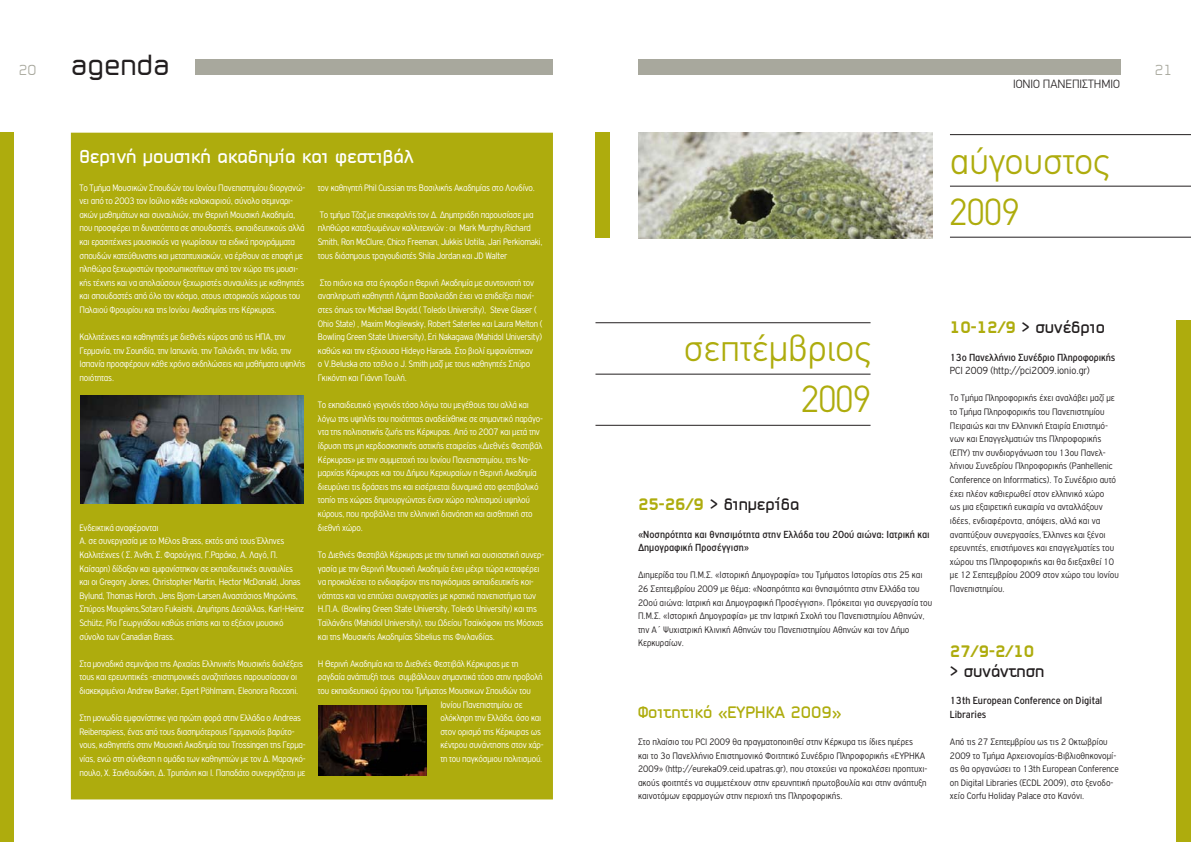
<style>
.page{position:relative;width:1191px;height:842px;background:#fff}
.page>*{position:absolute;margin:0;border:0;box-sizing:border-box;transform-origin:0 0}
.t1{font:300 38px/51px "PF Din Text";color:#aeac0d}
.t2{font:28px "PF Sector A";color:#231f20}
.t3{font:700 18px "PF Sector A";color:#fff}
.t4{font:700 16px "PF Sector A";color:#231f20}
.t5{font:700 16px "PF Sector A";color:#aeac0d}
.t6{font:16px "PF Sector A Black";color:#aeac0d}
.t7{font:14px "PF Sector A Light";color:#a8a89d}
.t8{font:300 12px "PF Din Text";color:#231f20}
.t9{font:11px/13.6px "PF Highway Gothic Cond";color:#231f20}
.t10{font:300 11px "PF Highway Gothic Cond";color:#231f20}
.t11{font:300 10px/13.6px "PF Highway Gothic Cond";letter-spacing:-.02em;color:#fff}
.t12{font:300 10px/13.6px "PF Highway Gothic Cond";color:#231f20}
.s1{font-family:"PF Sector A Light";font-size:14px;color:#a8a89d}
.s2{font-family:"PF Sector A Black";font-weight:400;color:#aeac0d}
</style>
<div class="page">
<div style="left:196px;top:59px;width:357px;height:16px;background:#a8a89d"></div>
<div style="left:638px;top:59px;width:482px;height:16px;background:#a8a89d"></div>
<div style="left:71px;top:133px;width:482px;height:666px;background:#aeac0d"></div>
<hr style="left:950px;top:134px;width:241px;height:1px;background:#231f20">
<hr style="left:950px;top:186px;width:241px;height:1px;background:#231f20">
<hr style="left:950px;top:237px;width:241px;height:1px;background:#231f20">
<img style="left:638px;top:133px;width:295px;height:105px">
<div style="left:0;top:133px;width:14px;height:709px;background:#aeac0d"></div>
<div style="left:1176px;top:320px;width:15px;height:522px;background:#aeac0d"></div>
<hr style="left:595px;top:322px;width:275px;height:1px;background:#231f20">
<hr style="left:595px;top:374px;width:275px;height:1px;background:#231f20">
<hr style="left:595px;top:425px;width:275px;height:1px;background:#231f20">
<div style="left:595px;top:133px;width:14px;height:105px;background:#aeac0d"></div>
<img style="left:318px;top:705px;width:108px;height:71px">
<img style="left:81px;top:395px;width:222px;height:109px">
<h2 class="t2" style="left:18px;top:48px;width:153px"><span class="s1">20</span> agenda</h2>
<p class="t8" style="left:1013px;top:77px;width:109px">ΙΟΝΙΟ ΠΑΝΕΠΙΣΤΗΜΙΟ</p>
<h3 class="t3" style="left:79px;top:146px;width:336px">θερινή μουσική ακαδημία και φεστιβάλ</h3>
<h1 class="t1" style="left:950px;top:135px;width:161px">αύγουστος<br>2009</h1>
<p class="t11" style="left:79px;top:180px;width:227px">Το Τμήμα Μουσικών Σπουδών του Ιονίου Πανεπιστημίου διοργανώ&shy;νει από το 2003 τον Ιούλιο κάθε καλοκαιριού, σύνολο σεμιναρι&shy;ακών μαθημάτων και συναυλιών, την Θερινή Μουσική Ακαδημία, που προσφέρει τη δυνατότητα σε σπουδαστές, εκπαιδευτικούς αλλά και ερασιτέχνες μουσικούς να γνωρίσουν τα ειδικά προγράμματα σπουδών κατεύθυνσης και μεταπτυχιακών, να έρθουν σε επαφή με πληθώρα ξεχωριστών προσωπικοτήτων από τον χώρο της μουσι&shy;κής τέχνης και να απολαύσουν ξεχωριστές συναυλίες με καθηγητές και σπουδαστές από όλο τον κόσμο, στους ιστορικούς χώρους του Παλαιού Φρουρίου και της Ιονίου Ακαδημίας της Κέρκυρας.</p>
<p class="t11" style="left:79px;top:330px;width:227px">Καλλιτέχνες και καθηγητές με διεθνές κύρος από τις ΗΠΑ, την Γερμανία, την Σουηδία, την Ιαπωνία, την Ταϊλάνδη, την Ινδία, την Ισπανία προσφέρουν κάθε χρόνο εκδηλώσεις και μαθήματα υψηλής ποιότητας.</p>
<p class="t11" style="left:318px;top:180px;width:218px">τον καθηγητή Phil Cussian της Βασιλικής Ακαδημίας στο Λονδίνο.</p>
<p class="t11" style="left:318px;top:208px;width:226px">Το τμήμα Τζαζ με επικεφαλής τον Δ. Δημητριάδη παρουσίασε μια πληθώρα καταξιωμένων καλλιτεχνών : οι Mark Murphy,Richard Smith, Ron McClure, Chico Freeman, Jukkis Uotila, Jari Perkiomaki, τους διάσημους τραγουδιστές Shila Jordan και JD Walter</p>
<p class="t11" style="left:318px;top:276px;width:226px">Στο πιάνο και στα έγχορδα η Θερινή Ακαδημία με συντονιστή τον αναπληρωτή καθηγητή Λάμπη Βασιλειάδη έχει να επιδείξει πιανί&shy;στες όπως τον Michael Boydd,( Toledo University), Steve Glaser ( Ohio State) , Maxim Mogilewsky, Robert Saterlee και Laura Melton ( Bowling Green State University), Εri Nakagawa (Mahidol University) καθώς και την εξέχουσα Hideyo Harada. Στο βιολί εμφανίστηκαν<br>ο V.Beluska στο τσέλο ο J. Smith μαζί με τους καθηγητές Σπύρο Γκικόντη και Γιάννη Τουλή.</p>
<p class="t11" style="left:318px;top:398px;width:227px">Το εκπαιδευτικό γεγονός τόσο λόγω του μεγέθους του αλλά και λόγω της υψηλής του ποιότητας αναδείχθηκε σε σημαντικό παράγο&shy;ντα της πολιτιστικής ζωής της Κέρκυρας. Από το 2007 και μετά την ίδρυση της μη κερδοσκοπικής αστικής εταιρείας «Διεθνές Φεστιβάλ Κέρκυρας» με την συμμετοχή του Ιονίου Πανεπιστημίου, της Νο&shy;μαρχίας Κέρκυρας και του Δήμου Κερκυραίων η Θερινή Ακαδημία διευρύνει τις δράσεις της και εισέρχεται δυναμικά στο φεστιβαλικό τοπίο της χώρας δημιουργώντας έναν χώρο πολιτισμού υψηλού κύρους, που προβάλλει την ελληνική διανόηση και αισθητική στο διεθνή χώρο.</p>
<p class="t11" style="left:318px;top:548px;width:228px">To Διεθνές Φεστιβάλ Κέρκυρας με την τυπική και ουσιαστική συνερ&shy;γασία με την Θερινή Μουσική Ακαδημία έχει μέχρι τώρα καταφέρει να προκαλέσει το ενδιαφέρον της παγκόσμιας εκπαιδευτικής κοι&shy;νότητας και να επιτύχει συνεργασίες με κρατικά πανεπιστήμια των Η.Π.Α. (Bowling Green State University, Toledo University) και της Ταϊλάνδης (Mahidol University), του Ωδείου Τσαϊκόφσκι της Μόσχας και της Μουσικής Ακαδημίας Sibelius της Φινλανδίας.</p>
<p class="t11" style="left:318px;top:657px;width:202px">Η Θερινή Ακαδημία και το Διεθνές Φεστιβάλ Κέρκυρας με τη</p>
<p class="t11" style="left:318px;top:670px;width:226px">ραγδαία ανάπτυξή τους συμβάλλουν σημαντικά τόσο στην προβολή</p>
<p class="t11" style="left:318px;top:684px;width:214px">του εκπαιδευτικού έργου του Τμήματος Μουσικων Σπουδών του</p>
<p class="t11" style="left:440px;top:697px;width:84px">Ιονίου Πανεπιστημίου σε</p>
<p class="t11" style="left:440px;top:711px;width:102px">ολόκληρη την Ελλάδα, όσο και</p>
<p class="t11" style="left:440px;top:725px;width:102px">στον ορισμό της Κέρκυρας ως</p>
<p class="t11" style="left:440px;top:738px;width:105px">κέντρου συνάντησης στον χάρ-</p>
<p class="t11" style="left:440px;top:752px;width:104px">τη του παγκόσμιου πολιτισμού.</p>
<h3 class="t4" style="left:950px;top:318px;width:157px"><span class="s2">10-12/9</span> &gt; συνέδριο</h3>
<p class="t9" style="left:950px;top:350px;width:167px">13ο Πανελλήνιο Συνέδριο Πληροφορικής</p>
<p class="t10" style="left:950px;top:365px;width:141px">PCI 2009 (http://pci2009.ionio.gr)</p>
<p class="t12" style="left:950px;top:391px;width:170px">Το Τμήμα Πληροφορικής έχει αναλάβει μαζί με το Τμήμα Πληροφορικής του Πανεπιστημίου Πειραιώς και την Ελληνική Εταιρία Επιστημό&shy;νων και Επαγγελματιών της Πληροφορικής (ΕΠΥ) την συνδιοργάνωση του 13ου Πανελ&shy;λήνιου Συνεδρίου Πληροφορικής (Panhellenic Conference on Inforrmatics). Το Συνέδριο αυτό έχει πλέον καθιερωθεί στον ελληνικό χώρο<br>ως μια εξαιρετική ευκαιρία να ανταλλάξουν ιδέες, ενδιαφέροντα, απόψεις, αλλά και να αναπτύξουν συνεργασίες, Έλληνες και ξένοι ερευνητές, επιστήμονες και επαγγελματίες του χώρου της Πληροφορικής και θα διεξαχθεί 10 με 12 Σεπτεμβρίου 2009 στον χώρο του Ιονίου Πανεπιστημίου.</p>
<h1 class="t1" style="left:684px;top:322px;width:188px;text-align:right">σεπτέμβριος<br>2009</h1>
<h3 class="t4" style="left:638px;top:495px;width:163px"><span class="s2">25-26/9</span> &gt; διημερίδα</h3>
<p class="t9" style="left:638px;top:527px;width:293px">«Νοσηρότητα και θνησιμότητα στην Ελλάδα του 20ού αιώνα: Ιατρική και<br>Δημογραφική Προσέγγιση»</p>
<p class="t12" style="left:638px;top:568px;width:296px">Διημερίδα του Π.Μ.Σ. «Ιστορική Δημογραφία» του Τμήματος Ιστορίας στις 25 και 26 Σεπτεμβρίου 2009 με θέμα: «Νοσηρότητα και θνησιμότητα στην Ελλάδα του 20ού αιώνα: Ιατρική και Δημογραφική Προσέγγιση». Πρόκειται για συνεργασία του Π.Μ.Σ. «Ιστορική Δημογραφία» με την Ιατρική Σχολή του Πανεπιστημίου Αθηνών, την Α΄ Ψυχιατρική Κλινική Αθηνών του Πανεπιστημίου Αθηνών και τον Δήμο Κερκυραίων.</p>
<p class="t11" style="left:79px;top:521px;width:226px">Ενδεικτικά αναφέρονται<br>Α. σε συνεργασία με το Μέλος Brass, εκτός από τους Έλληνες Καλλιτέχνες ( Σ. Άνθη, Σ. Φαρούγγια, Γ.Ραράκο, Α. Λαγό, Π.<br>Καίσαρη) δίδαξαν και εμφανίστηκαν σε εκπαιδευτικές συναυλίες και οι Gregory Jones, Christopher Martin, Hector McDonald, Jonas Bylund, Thomas Horch, Jens Bjorn-Larsen Αναστάσιος Μηρώνης, Σπύρος Μουρίκης,Sotaro Fukaishi, Δημήτρης Δεσύλλας, Karl-Heinz Schütz, Ρία Γεωργιάδου καθώς επίσης και το εξέχον μουσικό σύνολο των Canadian Brass.</p>
<p class="t11" style="left:79px;top:657px;width:225px">Στα μοναδικά σεμινάρια της Αρχαίας Ελληνικής Μουσικής διαλέξεις τους και ερευνητικές -επιστημονικές αναζητήσεις παρουσίασαν οι διακεκριμένοι Andrew Barker, Egert Pöhlmann, Eleonora Rocconi.</p>
<p class="t11" style="left:79px;top:711px;width:228px">Στη μονωδία εμφανίστηκε για πρώτη φορά στην Ελλάδα ο Andreas Reibenspiess, ένας από τους διασημότερους Γερμανούς βαρύτο&shy;νους, καθηγητής στην Μουσική Ακαδημία του Trossingen της Γερμα&shy;νίας, ενώ στη σύνθεση η ομάδα των καθηγητών με τον Δ. Μαραγκό&shy;πουλο, Χ. Ξανθουδάκη, Δ. Τρυπάνη και Ι. Παπαδάτο συνεργάζεται με</p>
<h3 class="t6" style="left:950px;top:641px;width:86px">27/9-2/10</h3>
<h3 class="t4" style="left:950px;top:661px;width:96px">&gt; συνάντηση</h3>
<p class="t9" style="left:950px;top:694px;width:154px">13th European Conference on Digital<br>Libraries</p>
<p class="t12" style="left:950px;top:735px;width:170px">Από τις 27 Σεπτεμβρίου ως τις 2 Οκτωβρίου 2009 το Τμήμα Αρχειονομίας-Βιβλιοθηκονομί&shy;ας θα οργανώσει το 13th European Conference on Digital Libraries (ECDL 2009), στο ξενοδο&shy;χείο Corfu Holiday Palace στο Κανόνι.</p>
<h3 class="t5" style="left:638px;top:702px;width:205px">Φοιτητικό «ΕΥΡΗΚΑ 2009»</h3>
<p class="t12" style="left:638px;top:735px;width:291px">Στο πλαίσιο του PCI 2009 θα πραγματοποιηθεί στην Κέρκυρα τις ίδιες ημέρες<br>και το 3ο Πανελλήνιο Επιστημονικό Φοιτητικό Συνέδριο Πληροφορικής «ΕΥΡΗΚΑ 2009» (http://eureka09.ceid.upatras.gr), που στοχεύει να προκαλέσει προπτυχι&shy;ακούς φοιτητές να συμμετέχουν στην ερευνητική πρωτοβουλία και στην ανάπτυξη καινοτόμων εφαρμογών στην περιοχή της Πληροφορικής.</p>
<h3 class="t7" style="left:1154px;top:61px;width:20px">21</h3>
</div>
